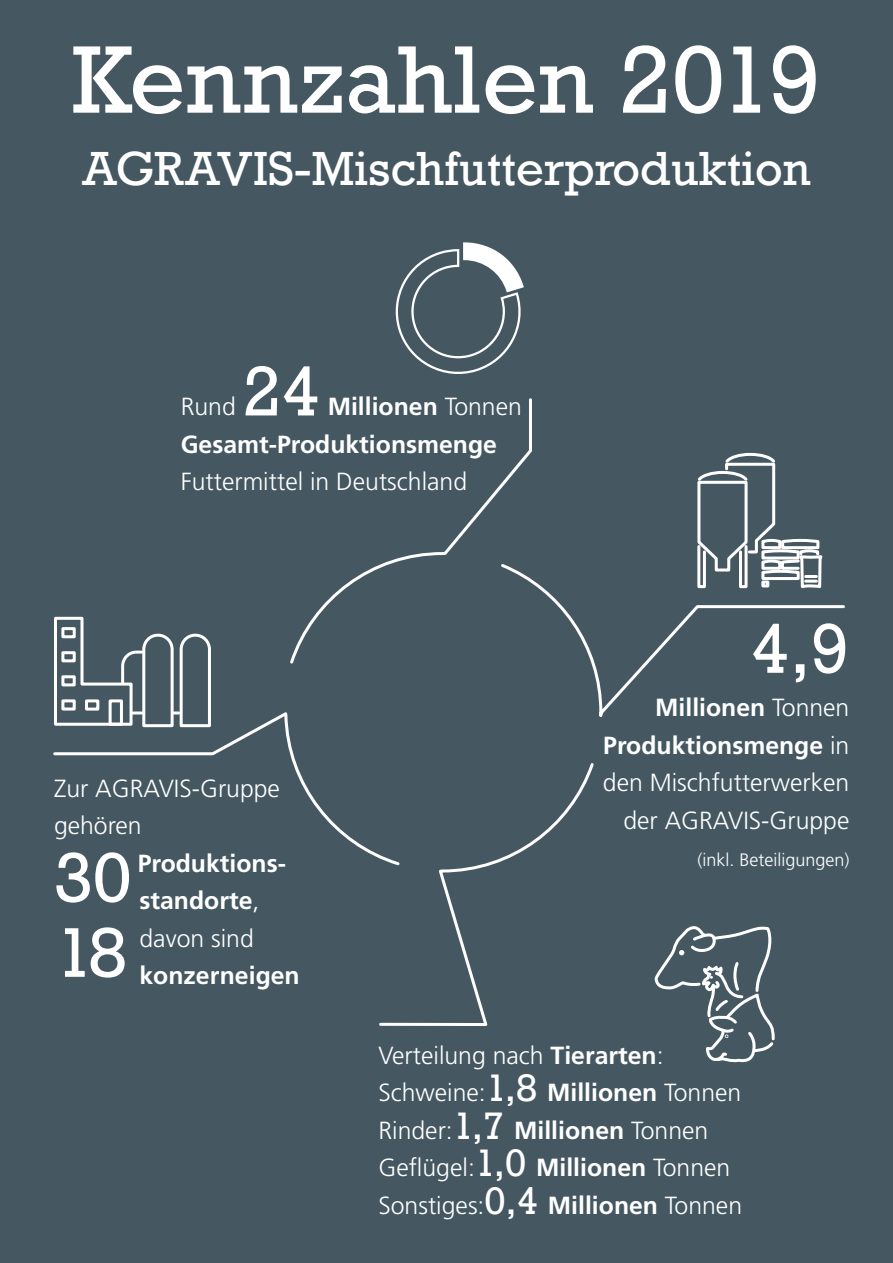
<style>
.page{position:relative;width:893px;height:1263px;background:#fff}
.page>*{position:absolute;margin:0;border:0;box-sizing:border-box;transform-origin:0 0}
.t1{font:90px "Rockwell";color:#fff}
.t2{font:66.15px "Rockwell";color:#fff}
.t3{font:45px "Rockwell";color:#fff}
.t4{font:300 24.75px/37.5px "Frutiger LT Std";color:#fff}
.t5{font:700 24.75px/37.5px "Frutiger LT Std";color:#fff}
.t6{font:300 18px "Frutiger LT Std";color:#fff}
.s1{font-weight:300}
.s2{font-weight:700}
.s3{font-family:"Rockwell";font-weight:400;font-size:36px}
</style>
<div class="page">
<div style="left:1px;top:0;width:892px;height:1263px;background:#455862"></div>
<svg style="left:656px;top:926px;width:119px;height:137px"></svg>
<svg style="left:697px;top:452px;width:126px;height:109px"></svg>
<svg style="left:54px;top:616px;width:157px;height:98px"></svg>
<svg style="left:395px;top:242px;width:129px;height:132px"></svg>
<svg style="left:290px;top:398px;width:242px;height:266px"></svg>
<svg style="left:379px;top:763px;width:215px;height:263px"></svg>
<svg style="left:53px;top:714px;width:349px;height:153px"></svg>
<svg style="left:499px;top:561px;width:346px;height:156px"></svg>
<h1 class="t1" style="left:72px;top:24px;width:751px">Kennzahlen 2019</h1>
<h3 class="t3" style="left:82px;top:141px;width:731px">AGRAVIS-Mischfutterproduktion</h3>
<h2 class="t2" style="left:243px;top:351px;width:79px">24</h2>
<p class="t5" style="left:181px;top:388px;width:343px;text-indent:147px">Millionen <span class="s1">Tonnen<br></span>Gesamt-Produktionsmenge</p>
<p class="t4" style="left:181px;top:463px;width:288px">Futtermittel in Deutschland</p>
<p class="t4" style="left:181px;top:388px;width:57px">Rund</p>
<p class="t4" style="left:54px;top:770px;width:227px">Zur AGRAVIS-Gruppe gehören</p>
<h2 class="t2" style="left:54px;top:837px;width:79px">30</h2>
<p class="t5" style="left:138px;top:844px;width:150px">Produktions&shy;standorte<span class="s1">,</span></p>
<h2 class="t2" style="left:55px;top:912px;width:74px">18</h2>
<p class="t4" style="left:140px;top:920px;width:116px">davon sind</p>
<p class="t5" style="left:140px;top:957px;width:162px">konzerneigen</p>
<h2 class="t2" style="left:751px;top:608px;width:100px">4,9</h2>
<p class="t4" style="left:603px;top:689px;width:248px;text-align:right"><span class="s2">Millionen</span> Tonnen<br><span class="s2">Produktionsmenge</span> in den Mischfutterwerken der AGRAVIS-Gruppe</p>
<p class="t6" style="left:697px;top:850px;width:154px">(inkl. Beteiligungen)</p>
<p class="t4" style="left:378px;top:1037px;width:365px">Verteilung nach <span class="s2">Tierarten</span>:<br>Schweine:<span class="s3">1,8</span> <span class="s2">Millionen</span> Tonnen<br>Rinder:<span class="s3">1,7</span> <span class="s2">Millionen</span> Tonnen<br>Geflügel:<span class="s3">1,0</span> <span class="s2">Millionen</span> Tonnen<br>Sonstiges:<span class="s3">0,4</span> <span class="s2">Millionen</span> Tonnen</p>
</div>
